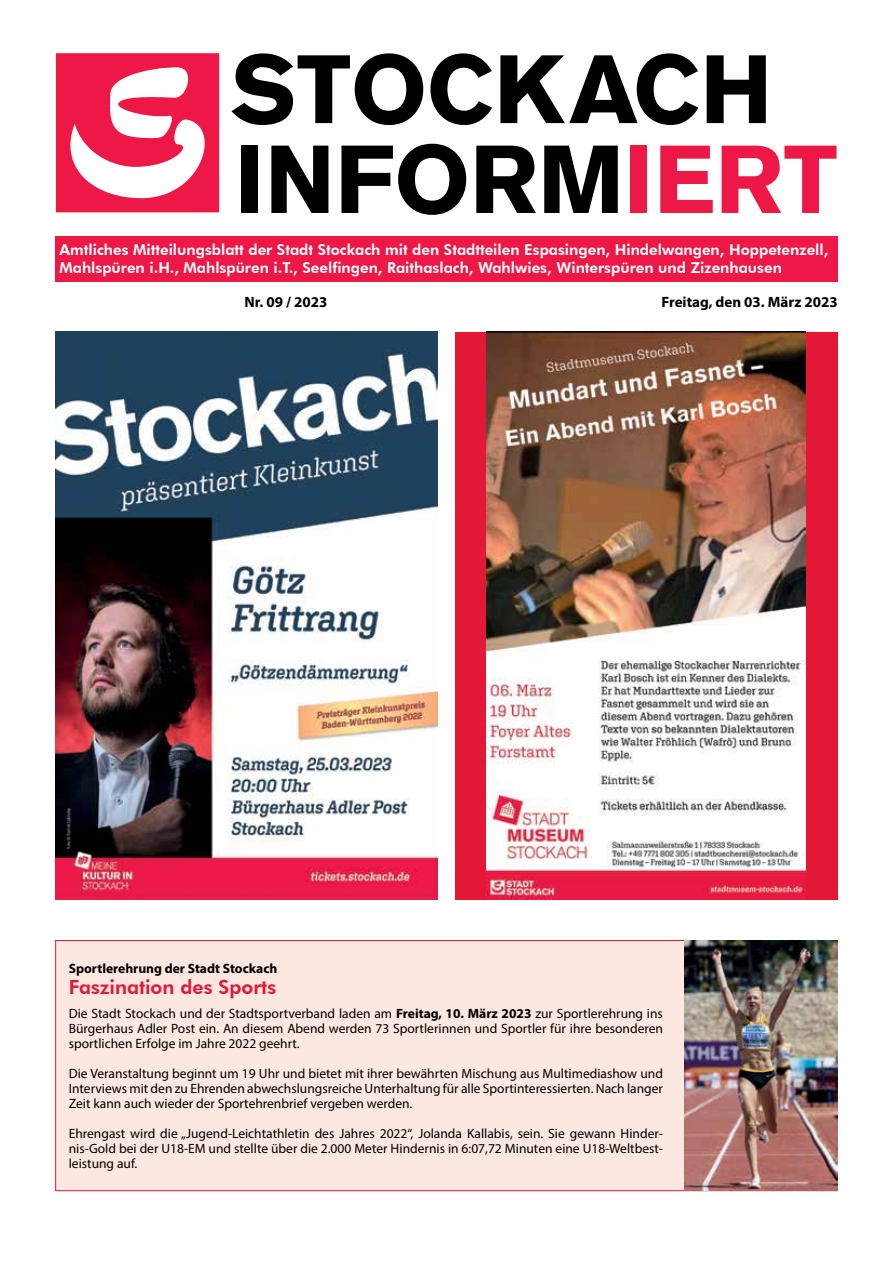
<style>
.page{position:relative;width:893px;height:1263px;background:#fff}
.page>*{position:absolute;margin:0;border:0;box-sizing:border-box;transform-origin:0 0}
.t1{font:800 19.5px "Futura BT";color:#e31837}
.t2{font:800 15px/18px "Futura BT";color:#fff}
.t3{font:700 15px "Myriad Pro";color:#000}
.t4{font:13.5px/15px "Myriad Pro";color:#000;text-align:justify}
.t5{font:700 13.5px "Myriad Pro";color:#000}
.s1{font-weight:700}
</style>
<div class="page">
<svg style="left:56px;top:53px;width:163px;height:159px"></svg>
<svg style="left:231px;top:53px;width:192px;height:72px"></svg>
<svg style="left:430px;top:53px;width:62px;height:72px"></svg>
<svg style="left:500px;top:53px;width:198px;height:72px"></svg>
<svg style="left:707px;top:55px;width:59px;height:68px"></svg>
<div style="left:241px;top:146px;width:17px;height:67px;background:#000"></div>
<svg style="left:271px;top:146px;width:57px;height:67px"></svg>
<svg style="left:341px;top:144px;width:125px;height:71px"></svg>
<svg style="left:476px;top:146px;width:60px;height:67px"></svg>
<svg style="left:544px;top:146px;width:74px;height:67px"></svg>
<div style="left:630px;top:146px;width:17px;height:67px;background:#ed1846"></div>
<svg style="left:660px;top:146px;width:53px;height:67px"></svg>
<svg style="left:722px;top:146px;width:114px;height:67px"></svg>
<div style="left:55px;top:236px;width:782px;height:45px;background:#ed1846"></div>
<div style="left:56px;top:940px;width:781px;height:251px;background:#fce8e1"></div>
<img style="left:684px;top:941px;width:153px;height:249px">
<img style="left:55px;top:332px;width:383px;height:567px">
<div style="left:455px;top:332px;width:383px;height:567px;background:#e31837"></div>
<img style="left:487px;top:332px;width:319px;height:567px">
<p class="t2" style="left:60px;top:241px;width:770px">Amtliches Mitteilungsblatt der Stadt Stockach mit den Stadtteilen Espasingen, Hindelwangen, Hoppetenzell,<br>Mahlspüren i.H., Mahlspüren i.T., Seelfingen, Raithaslach, Wahlwies, Winterspüren und Zizenhausen</p>
<p class="t3" style="left:244px;top:292px;width:85px">Nr. 09 / 2023</p>
<p class="t3" style="left:661px;top:292px;width:178px">Freitag, den 03. März 2023</p>
<p class="t5" style="left:69px;top:960px;width:210px">Sportlerehrung der Stadt Stockach</p>
<h1 class="t1" style="left:69px;top:976px;width:209px">Faszination des Sports</h1>
<p class="t4" style="left:69px;top:1006px;width:596px">Die Stadt Stockach und der Stadtsportverband laden am <span class="s1">Freitag, 10. März 2023</span> zur Sportlerehrung ins Bürgerhaus Adler Post ein. An diesem Abend werden 73 Sportlerinnen und Sportler für ihre besonderen sportlichen Erfolge im Jahre 2022 geehrt.</p>
<p class="t4" style="left:69px;top:1066px;width:596px">Die Veranstaltung beginnt um 19 Uhr und bietet mit ihrer bewährten Mischung aus Multimediashow und Interviews mit den zu Ehrenden abwechslungsreiche Unterhaltung für alle Sportinteressierten. Nach langer Zeit kann auch wieder der Sportehrenbrief vergeben werden.</p>
<p class="t4" style="left:69px;top:1126px;width:596px">Ehrengast wird die „Jugend-Leichtathletin des Jahres 2022“, Jolanda Kallabis, sein. Sie gewann Hinder&shy;nis-Gold bei der U18-EM und stellte über die 2.000 Meter Hindernis in 6:07,72 Minuten eine U18-Weltbest&shy;leistung auf.</p>
</div>
